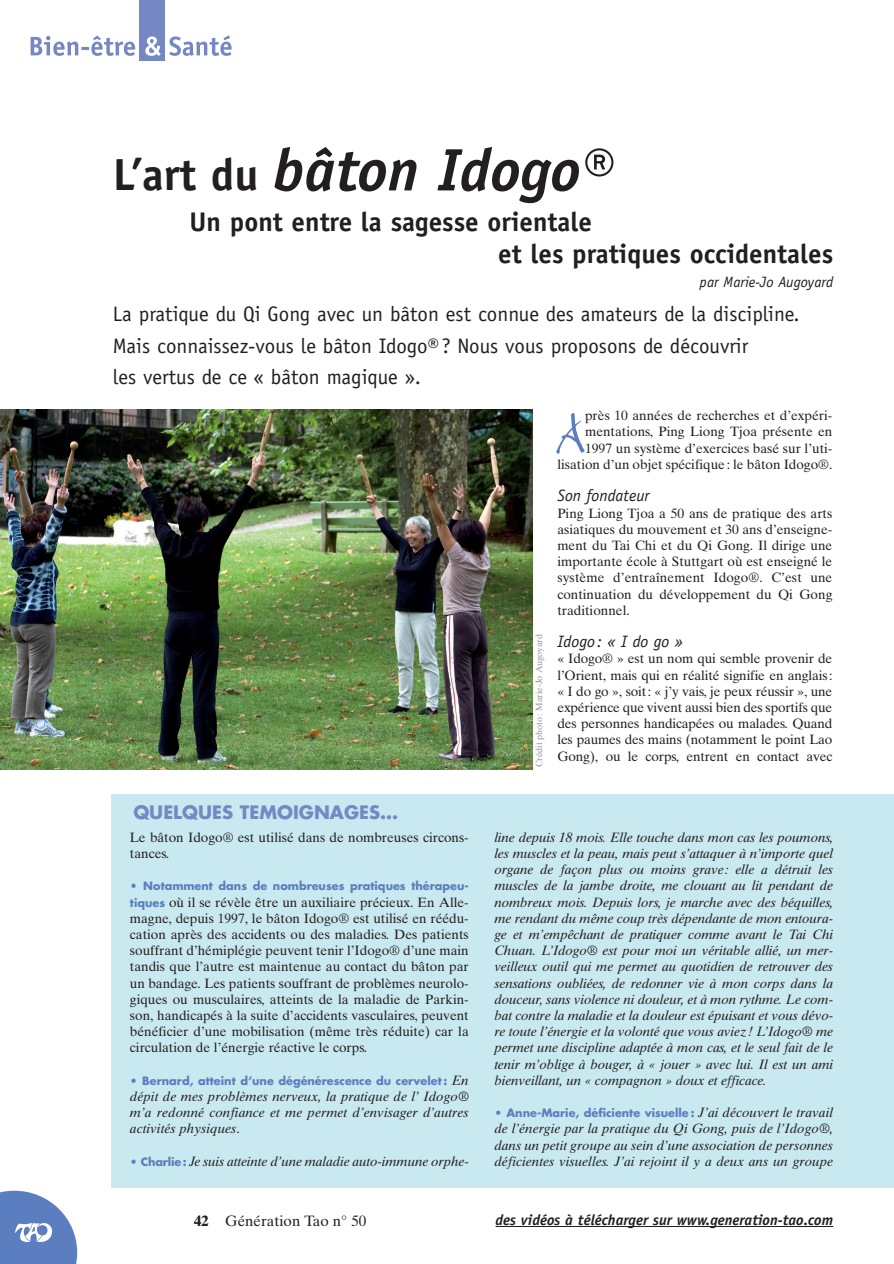
<style>
.page{position:relative;width:894px;height:1264px;background:#fff}
.page>*{position:absolute;margin:0;border:0;box-sizing:border-box;transform-origin:0 0}
.t1{font:61.95px "Bergell Plain";color:#5b7ec0}
.t2{font:italic 700 60px "Officina Sans";color:#231f20}
.t3{font:700 27px/32.4px "Officina Sans";color:#231f20}
.t4{font:21px/31.5px "Officina Sans";color:#231f20}
.t5{font:700 18px "Futura";color:#7688c3}
.t6{font:italic 16.5px "Officina Sans";color:#231f20}
.t7{font:italic 700 15px "Officina Sans";color:#231f20}
.t8{font:15px "Times Ten";color:#231f20}
.t9{font:italic 15px "Officina Sans";color:#231f20}
.t10{font:13.5px/16.2px "Times Ten";color:#231f20;text-align:justify}
.t11{font:italic 13.5px/16.2px "Times Ten";color:#231f20;text-align:justify}
.t12{font:700 11.25px "Futura";color:#5b7ec0}
.t13{font:9px "Times Ten";color:#939598}
.s1{font-style:normal;font-size:45px}
.s2{font-family:"Futura";font-weight:700;font-size:11.25px;color:#5b7ec0}
.s3{font-family:"Times Ten";font-weight:400;font-style:italic;font-size:13.5px;color:#231f20}
.s4{font-style:normal}
.s5{font-family:"Futura";font-weight:700;font-style:normal;font-size:11.25px;color:#5b7ec0}
.s6{font-weight:700}
</style>
<div class="page">
<svg style="left:0;top:1190px;width:77px;height:73px"></svg>
<div style="left:140px;top:0;width:25px;height:61px;background:#7688c3"></div>
<svg style="left:31px;top:36px;width:104px;height:20px"></svg>
<svg style="left:145px;top:36px;width:16px;height:20px"></svg>
<svg style="left:169px;top:35px;width:63px;height:21px"></svg>
<hr style="left:495px;top:1225px;width:133px;height:1px;background:#231f20">
<hr style="left:628px;top:1225px;width:79px;height:1px;background:#231f20">
<hr style="left:705px;top:1225px;width:39px;height:1px;background:#231f20">
<hr style="left:744px;top:1225px;width:44px;height:1px;background:#231f20">
<hr style="left:788px;top:1225px;width:45px;height:1px;background:#231f20">
<img style="left:0;top:409px;width:532px;height:360px">
<div style="left:111px;top:794px;width:782px;height:393px;background:#c8e9ef"></div>
<h2 class="t2" style="left:113px;top:147px;width:502px"><span class="s1">L’art du</span> bâton Idogo®</h2>
<h3 class="t3" style="left:498px;top:208px;width:336px;text-indent:-309px">Un pont entre la sagesse orientale<br>et les pratiques occidentales</h3>
<p class="t9" style="left:699px;top:276px;width:135px">par Marie-Jo Augoyard</p>
<h3 class="t4" style="left:113px;top:300px;width:688px">La pratique du Qi Gong avec un bâton est connue des amateurs de la discipline.<br>Mais connaissez-vous le bâton Idogo®? Nous vous proposons de découvrir<br>les vertus de ce « bâton magique ».</h3>
<h3 class="t5" style="left:133px;top:803px;width:266px">QUELQUES TEMOIGNAGES…</h3>
<p class="t10" style="left:130px;top:830px;width:340px">Le bâton Idogo® est utilisé dans de nombreuses circons&shy;tances.</p>
<p class="t12" style="left:130px;top:880px;width:340px">• Notamment dans de nombreuses pratiques thérapeu-</p>
<p class="t10" style="left:130px;top:895px;width:340px"><span class="s2">tiques</span> où il se révèle être un auxiliaire précieux. En Alle&shy;magne, depuis 1997, le bâton Idogo® est utilisé en réédu&shy;cation après des accidents ou des maladies. Des patients souffrant d’hémiplégie peuvent tenir l’Idogo® d’une main tandis que l’autre est maintenue au contact du bâton par un bandage. Les patients souffrant de problèmes neurolo&shy;giques ou musculaires, atteints de la maladie de Parkin&shy;son, handicapés à la suite d’accidents vasculaires, peuvent bénéficier d’une mobilisation (même très réduite) car la circulation de l’énergie réactive le corps.</p>
<p class="t12" style="left:130px;top:1075px;width:340px">• Bernard, atteint d’une dégénérescence du cervelet : <span class="s3">En</span></p>
<p class="t11" style="left:130px;top:1089px;width:340px">dépit de mes problèmes nerveux, la pratique de l’ Idogo® m’a redonné confiance et me permet d’envisager d’autres activités physiques<span class="s4">.</span></p>
<p class="t11" style="left:130px;top:1154px;width:340px"><span class="s5">• Charlie :</span> Je suis atteinte d’une maladie auto-immune orphe-</p>
<p class="t13" style="left:535px;top:767px;width:134px;rotate:-90deg">Crédit photo : Marie-Jo Augoyard</p>
<p class="t10" style="left:557px;top:409px;width:276px;text-align:right">près 10 années de recherches et d’expéri&shy;mentations, Ping Liong Tjoa présente en 1997 un système d’exercices basé sur l’uti&shy;lisation d’un objet spécifique : le bâton Idogo®.</p>
<p class="t6" style="left:557px;top:489px;width:94px">Son fondateur</p>
<p class="t10" style="left:557px;top:506px;width:276px">Ping Liong Tjoa a 50 ans de pratique des arts asiatiques du mouvement et 30 ans d’enseigne&shy;ment du Tai Chi et du Qi Gong. Il dirige une importante école à Stuttgart où est enseigné le système d’entraînement Idogo®. C’est une continuation du développement du Qi Gong traditionnel.</p>
<p class="t6" style="left:557px;top:635px;width:128px">Idogo: « I do go »</p>
<p class="t10" style="left:557px;top:652px;width:276px">« Idogo® » est un nom qui semble provenir de l’Orient, mais qui en réalité signifie en anglais: « I do go », soit: « j’y vais, je peux réussir », une expérience que vivent aussi bien des sportifs que des personnes handicapées ou malades. Quand les paumes des mains (notamment le point Lao Gong), ou le corps, entrent en contact avec</p>
<h1 class="t1" style="left:557px;top:406px;width:29px">A</h1>
<p class="t11" style="left:494px;top:830px;width:340px">line depuis 18 mois. Elle touche dans mon cas les poumons, les muscles et la peau, mais peut s’attaquer à n’importe quel organe de façon plus ou moins grave: elle a détruit les muscles de la jambe droite, me clouant au lit pendant de nombreux mois. Depuis lors, je marche avec des béquilles, me rendant du même coup très dépendante de mon entoura&shy;ge et m’empêchant de pratiquer comme avant le Tai Chi Chuan. L’Idogo® est pour moi un véritable allié, un mer&shy;veilleux outil qui me permet au quotidien de retrouver des sensations oubliées, de redonner vie à mon corps dans la douceur, sans violence ni douleur, et à mon rythme. Le com&shy;bat contre la maladie et la douleur est épuisant et vous dévo&shy;re toute l’énergie et la volonté que vous aviez! L’Idogo® me permet une discipline adaptée à mon cas, et le seul fait de le tenir m’oblige à bouger, à « jouer » avec lui. Il est un ami bienveillant, un « compagnon » doux et efficace.</p>
<p class="t12" style="left:494px;top:1107px;width:340px">• Anne-Marie, déficiente visuelle : <span class="s3">J’ai découvert le travail</span></p>
<p class="t11" style="left:494px;top:1121px;width:340px">de l’énergie par la pratique du Qi Gong, puis de l’Idogo®, dans un petit groupe au sein d’une association de personnes déficientes visuelles. J’ai rejoint il y a deux ans un groupe</p>
<p class="t8" style="left:194px;top:1214px;width:174px"><span class="s6">42</span> Génération Tao n° 50</p>
<p class="t7" style="left:495px;top:1213px;width:339px">des vidéos à télécharger sur www.generation-tao.com</p>
</div>
